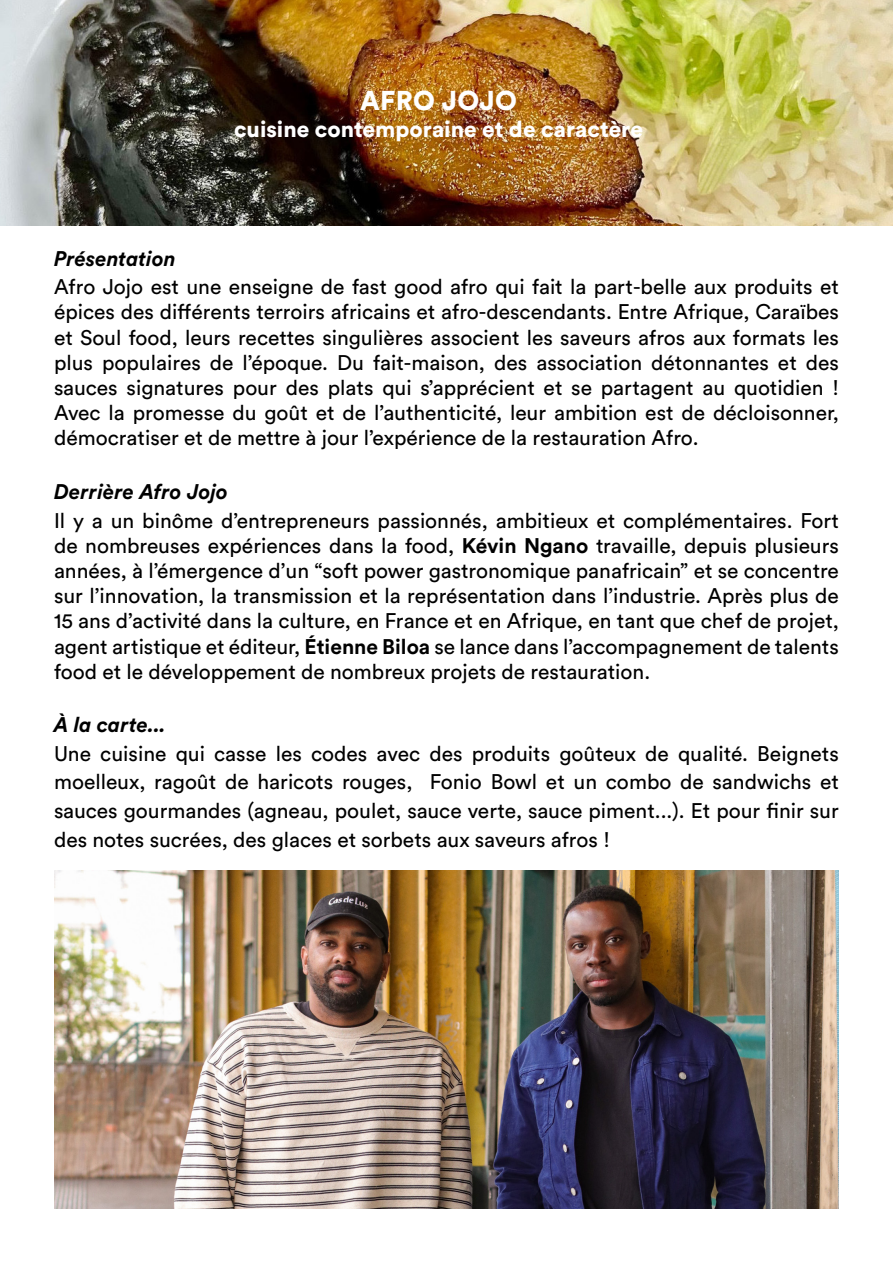
<style>
.page{position:relative;width:893px;height:1263px;background:#fff}
.page>*{position:absolute;margin:0;border:0;box-sizing:border-box;transform-origin:0 0}
.t1{font:900 27px "Circular Std";letter-spacing:.01em;color:#fff}
.t2{font:900 22.5px "Circular Std";color:#fff}
.t3{font:21px/25.2px "Circular Std";color:#000;text-align:justify}
.t4{font:italic 700 21px "Circular Std";color:#000}
.s1{font-weight:700}
</style>
<div class="page">
<img style="left:0;top:0;width:893px;height:225px">
<img style="left:54px;top:870px;width:785px;height:339px">
<p class="t1" style="left:360px;top:82px;width:158px">AFRO JOJO</p>
<p class="t2" style="left:234px;top:114px;width:410px">cuisine contemporaine et de caractère</p>
<p class="t4" style="left:54px;top:245px;width:123px">Présentation</p>
<p class="t3" style="left:54px;top:274px;width:786px">Afro Jojo est une enseigne de fast good afro qui fait la part-belle aux produits et épices des différents terroirs africains et afro-descendants. Entre Afrique, Caraïbes et Soul food, leurs recettes singulières associent les saveurs afros aux formats les plus populaires de l’époque. Du fait-maison, des association détonnantes et des sauces signatures pour des plats qui s’apprécient et se partagent au quotidien !<br>Avec la promesse du goût et de l’authenticité, leur ambition est de décloisonner, démocratiser et de mettre à jour l’expérience de la restauration Afro.</p>
<p class="t4" style="left:54px;top:478px;width:175px">Derrière Afro Jojo</p>
<p class="t3" style="left:54px;top:507px;width:786px">Il y a un binôme d’entrepreneurs passionnés, ambitieux et complémentaires. Fort de nombreuses expériences dans la food, <span class="s1">Kévin Ngano</span> travaille, depuis plusieurs années, à l’émergence d’un “soft power gastronomique panafricain” et se concentre sur l’innovation, la transmission et la représentation dans l’industrie. Après plus de 15 ans d’activité dans la culture, en France et en Afrique, en tant que chef de projet, agent artistique et éditeur, <span class="s1">Étienne Biloa</span> se lance dans l’accompagnement de talents food et le développement de nombreux projets de restauration.</p>
<p class="t4" style="left:54px;top:711px;width:113px">À la carte...</p>
<p class="t3" style="left:54px;top:739px;width:786px;line-height:28.5px">Une cuisine qui casse les codes avec des produits goûteux de qualité. Beignets moelleux, ragoût de haricots rouges, Fonio Bowl et un combo de sandwichs et sauces gourmandes (agneau, poulet, sauce verte, sauce piment...). Et pour finir sur des notes sucrées, des glaces et sorbets aux saveurs afros !</p>
</div>
